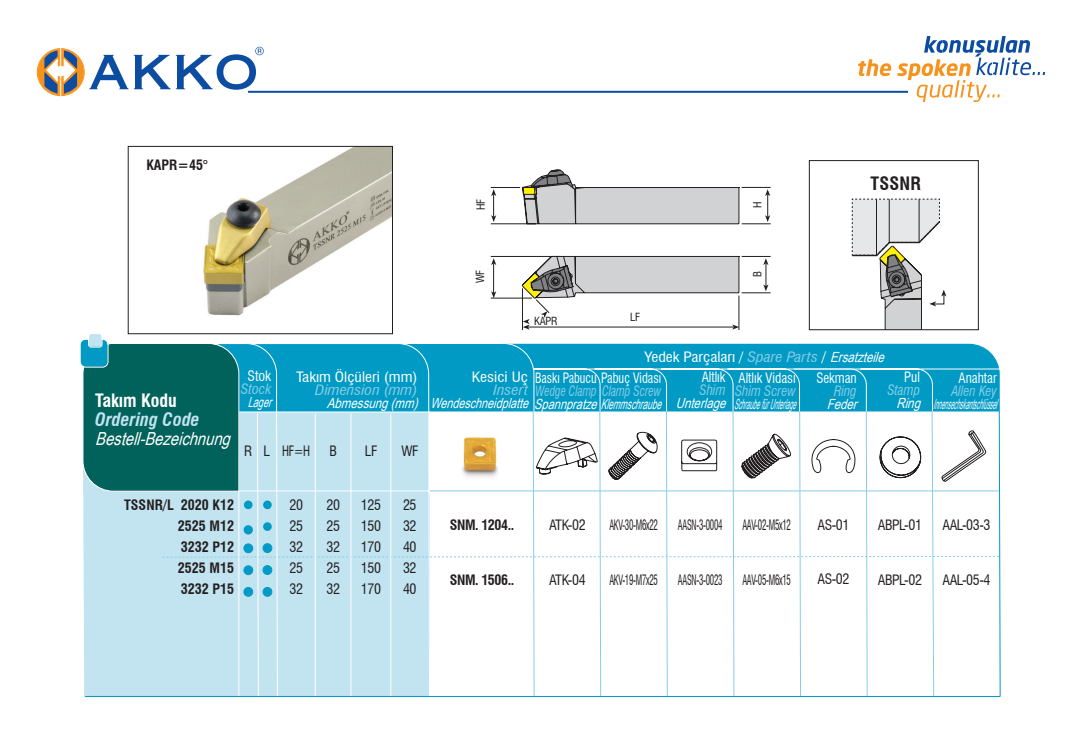
<style>
.page{position:relative;width:1080px;height:746px;background:#fff}
.page>*{position:absolute;margin:0;border:0;box-sizing:border-box;transform-origin:0 0}
.t1{font:italic 18px "Arial Narrow";color:#fff}
.t2{font:italic 700 condensed 18px "Swiss 721 BT";color:#c2e3f0}
.t3{font:700 condensed 18px "Swiss 721 BT";color:#fff}
.t4{font:700 condensed 18px "Swiss 721 BT";letter-spacing:.01em;color:#231f20}
.t5{font:condensed 14px "Swiss 721 BT";letter-spacing:-.03em;color:#231f20}
.t6{font:700 condensed 14px "Swiss 721 BT";color:#231f20}
.t7{font:condensed 14px "Swiss 721 BT";letter-spacing:-.03em;color:#231f20;scale:.63 1}
.t8{font:condensed 14px "Swiss 721 BT";color:#fff;scale:1.13 1}
.t9{font:italic 14px "Arial Narrow";color:#fff}
.t10{font:condensed 14px "Swiss 721 BT";color:#fff;scale:.94 1}
.t11{font:italic condensed 14px "Swiss 721 BT";color:#88cde5;scale:.94 1}
.t12{font:italic 14px "Arial Narrow";color:#fff;scale:.96 1}
.t13{font:italic 14px "Arial Narrow";color:#fff;scale:.5 1}
.t14{font:condensed 14px "Swiss 721 BT";color:#fff;scale:.86 1}
.t15{font:italic condensed 14px "Swiss 721 BT";color:#88cde5;scale:.81 1}
.t16{font:italic condensed 14px "Swiss 721 BT";color:#88cde5;scale:1.13 1}
.t17{font:italic 14px "Arial Narrow";color:#fff;scale:.94 1}
.t18{font:italic condensed 14px "Swiss 721 BT";color:#88cde5}
.t19{font:italic 14px "Arial Narrow";color:#fff;scale:.8 1}
.t20{font:condensed 14px "Swiss 721 BT";color:#fff}
.t21{font:condensed 14px "Swiss 721 BT";letter-spacing:-.03em;color:#231f20;scale:.85 1}
.t22{font:condensed 11px "Swiss 721 BT";letter-spacing:-.03em;color:#231f20}
.s1{font-style:italic;color:#88cde5}
.s2{font-style:italic}
.s3{font-family:"Arial Narrow";font-style:italic;font-stretch:normal}
</style>
<div class="page">
<svg style="left:37px;top:47px;width:227px;height:49px"></svg>
<div style="left:55px;top:66px;width:11px;height:10px;background:#fff;border-radius:50%"></div>
<hr style="left:248px;top:91px;width:660px;height:2px;background:#0d4da1">
<svg style="left:858px;top:36px;width:187px;height:66px"></svg>
<svg style="left:490px;top:169px;width:281px;height:55px"></svg>
<hr style="left:739px;top:295px;width:1px;height:35px;background:#231f20">
<hr style="left:522px;top:288px;width:1px;height:42px;background:#231f20">
<svg style="left:490px;top:256px;width:281px;height:73px"></svg>
<svg style="left:851px;top:198px;width:95px;height:130px"></svg>
<hr style="left:876px;top:199px;width:1px;height:56px;background:#231f20">
<hr style="left:889px;top:199px;width:1px;height:43px;background:#231f20">
<hr style="left:919px;top:199px;width:1px;height:43px;background:#231f20">
<img style="left:203px;top:148px;width:188px;height:168px">
<div style="left:809px;top:160px;width:170px;height:170px;border:1px solid #231f20"></div>
<div style="left:128px;top:146px;width:265px;height:188px;border:1px solid #231f20"></div>
<svg style="left:80px;top:339px;width:28px;height:28px"></svg>
<div style="left:80px;top:338px;width:29px;height:29px;border:1px solid #fff;border-radius:6px"></div>
<div style="left:89px;top:334px;width:13px;height:12px;background:#c2e3f0;border-radius:3px"></div>
<div style="left:88px;top:333px;width:15px;height:14px;border:1px solid #fff;border-radius:3px"></div>
<svg style="left:82px;top:342px;width:918px;height:267px;background:#0f97b8"></svg>
<svg style="left:84px;top:410px;width:917px;height:287px"></svg>
<p class="t6" style="left:146px;top:156px;width:63px">KAPR=45°</p>
<p class="t22" style="left:474px;top:210px;width:12px;rotate:-90deg">HF</p>
<p class="t22" style="left:751px;top:207px;width:8px;rotate:-90deg">H</p>
<p class="t4" style="left:870px;top:172px;width:52px">TSSNR</p>
<p class="t22" style="left:474px;top:283px;width:15px;rotate:-90deg">WF</p>
<p class="t22" style="left:751px;top:277px;width:7px;rotate:-90deg">B</p>
<p class="t3" style="left:95px;top:389px;width:83px">Takım Kodu</p>
<p class="t2" style="left:95px;top:408px;width:106px">Ordering Code</p>
<p class="t1" style="left:95px;top:425px;width:143px">Bestell-Bezeichnung</p>
<p class="t20" style="left:248px;top:367px;width:25px">Stok</p>
<p class="t18" style="left:241px;top:380px;width:32px">Stock</p>
<p class="t19" style="left:248px;top:391px;width:37px">Lager</p>
<p class="t8" style="left:296px;top:368px;width:109px">Takım Ölçüleri (mm)</p>
<p class="t16" style="left:315px;top:381px;width:92px">Dimension (mm)</p>
<p class="t9" style="left:327px;top:392px;width:97px">Abmessung(mm)</p>
<p class="t5" style="left:244px;top:443px;width:10px">R</p>
<p class="t5" style="left:263px;top:443px;width:8px">L</p>
<p class="t5" style="left:329px;top:443px;width:9px">B</p>
<p class="t5" style="left:365px;top:443px;width:14px">LF</p>
<p class="t5" style="left:402px;top:443px;width:18px">WF</p>
<p class="t21" style="left:282px;top:443px;width:34px">HF=H</p>
<p class="t22" style="left:534px;top:314px;width:25px">KAPR</p>
<p class="t22" style="left:630px;top:310px;width:11px">LF</p>
<p class="t8" style="left:645px;top:349px;width:218px">Yedek Parçaları / <span class="s1">Spare Parts</span> <span class="s2">/</span> <span class="s3">Ersatzteile</span></p>
<p class="t8" style="left:472px;top:368px;width:51px">Kesici Uç</p>
<p class="t16" style="left:493px;top:381px;width:32px">Insert</p>
<p class="t17" style="left:431px;top:392px;width:111px">Wendeschneidplatte</p>
<p class="t14" style="left:535px;top:369px;width:148px">Baskı Pabucu Pabuç Vidası</p>
<p class="t15" style="left:536px;top:382px;width:157px">Wedge Clamp Clamp Screw</p>
<p class="t12" style="left:534px;top:394px;width:139px">Spannpratze Klemmschraube</p>
<p class="t10" style="left:702px;top:369px;width:27px">Altlık</p>
<p class="t11" style="left:700px;top:382px;width:29px">Shim</p>
<p class="t9" style="left:676px;top:394px;width:127px">U n t e r l a g e Schraube für Unterlage</p>
<p class="t10" style="left:738px;top:369px;width:62px">Altlık Vidası</p>
<p class="t11" style="left:735px;top:382px;width:66px">Shim Screw</p>
<p class="t10" style="left:816px;top:369px;width:44px">Sekman</p>
<p class="t11" style="left:834px;top:382px;width:26px">Ring</p>
<p class="t9" style="left:827px;top:394px;width:37px">Feder</p>
<p class="t10" style="left:904px;top:368px;width:18px">Pul</p>
<p class="t11" style="left:887px;top:381px;width:36px">Stamp</p>
<p class="t9" style="left:896px;top:392px;width:30px">Ring</p>
<p class="t10" style="left:958px;top:369px;width:42px">Anahtar</p>
<p class="t11" style="left:951px;top:382px;width:50px">Allen Key</p>
<p class="t13" style="left:933px;top:394px;width:140px">Innensechskantschlüssel</p>
<p class="t6" style="left:124px;top:496px;width:111px">TSSNR/L 2020 K12</p>
<p class="t6" style="left:178px;top:517px;width:58px">2525 M12</p>
<p class="t6" style="left:181px;top:538px;width:55px">3232 P12</p>
<p class="t6" style="left:178px;top:559px;width:58px">2525 M15</p>
<p class="t6" style="left:181px;top:580px;width:55px">3232 P15</p>
<p class="t5" style="left:289px;top:496px;width:15px">20</p>
<p class="t5" style="left:289px;top:517px;width:15px">25</p>
<p class="t5" style="left:289px;top:538px;width:15px">32</p>
<p class="t5" style="left:289px;top:559px;width:15px">25</p>
<p class="t5" style="left:289px;top:580px;width:15px">32</p>
<p class="t5" style="left:327px;top:496px;width:15px">20</p>
<p class="t5" style="left:327px;top:517px;width:15px">25</p>
<p class="t5" style="left:327px;top:538px;width:15px">32</p>
<p class="t5" style="left:327px;top:559px;width:15px">25</p>
<p class="t5" style="left:327px;top:580px;width:15px">32</p>
<p class="t5" style="left:361px;top:496px;width:22px">125</p>
<p class="t5" style="left:361px;top:517px;width:22px">150</p>
<p class="t5" style="left:361px;top:538px;width:22px">170</p>
<p class="t5" style="left:361px;top:559px;width:22px">150</p>
<p class="t5" style="left:361px;top:580px;width:22px">170</p>
<p class="t5" style="left:403px;top:496px;width:15px">25</p>
<p class="t5" style="left:403px;top:517px;width:15px">32</p>
<p class="t5" style="left:403px;top:538px;width:15px">40</p>
<p class="t5" style="left:403px;top:559px;width:15px">32</p>
<p class="t5" style="left:403px;top:580px;width:15px">40</p>
<p class="t6" style="left:450px;top:516px;width:66px">SNM. 1204..</p>
<p class="t6" style="left:450px;top:571px;width:66px">SNM. 1506..</p>
<p class="t5" style="left:549px;top:516px;width:38px">ATK-02</p>
<p class="t5" style="left:549px;top:571px;width:38px">ATK-04</p>
<p class="t7" style="left:609px;top:516px;width:79px">AKV-30-M6x22</p>
<p class="t7" style="left:609px;top:571px;width:79px">AKV-19-M7x25</p>
<p class="t7" style="left:678px;top:516px;width:72px">AASN-3-0004</p>
<p class="t7" style="left:678px;top:571px;width:72px">AASN-3-0023</p>
<p class="t7" style="left:742px;top:516px;width:79px">AAV-02-M5x12</p>
<p class="t7" style="left:742px;top:571px;width:79px">AAV-05-M6x15</p>
<p class="t5" style="left:817px;top:516px;width:34px">AS-01</p>
<p class="t5" style="left:817px;top:570px;width:34px">AS-02</p>
<p class="t5" style="left:878px;top:516px;width:46px">ABPL-01</p>
<p class="t5" style="left:878px;top:571px;width:46px">ABPL-02</p>
<p class="t5" style="left:942px;top:516px;width:50px">AAL-03-3</p>
<p class="t5" style="left:942px;top:571px;width:50px">AAL-05-4</p>
</div>
